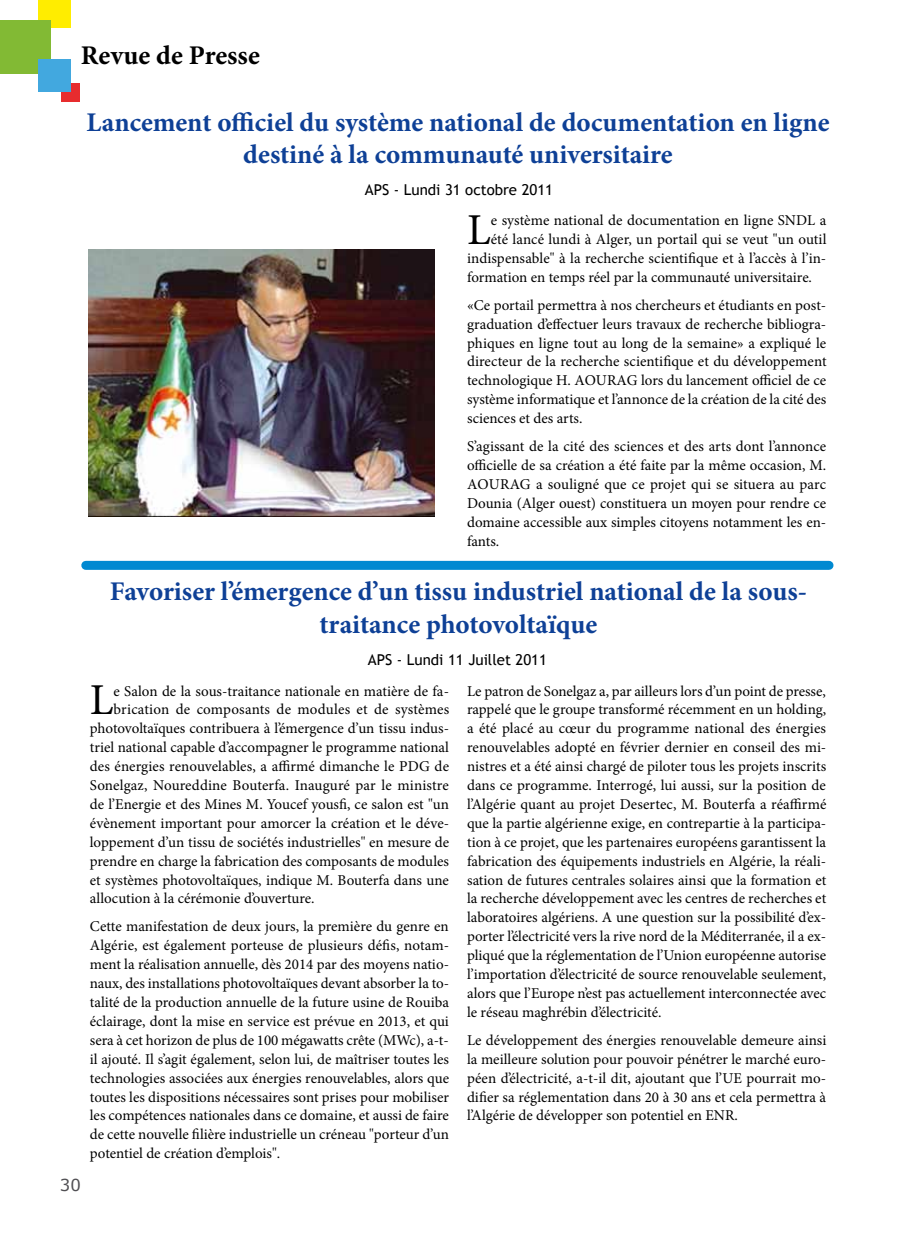
<style>
.page{position:relative;width:902px;height:1246px;background:#fff}
.page>*{position:absolute;margin:0;border:0;box-sizing:border-box;transform-origin:0 0}
.t1{font:44.1px "Minion Pro";color:#000}
.t2{font:700 27px/32.4px "Minion Pro";color:#0e4096;text-align:center}
.t3{font:700 27px "Minion Pro";letter-spacing:.005em;color:#000}
.t4{font:16.5px "Verdana";color:#504f53}
.t5{font:15px/18.9px "Minion Pro";color:#000;text-align:justify}
.t6{font:15px "Trebuchet MS";color:#000}
</style>
<div class="page">
<div style="left:38px;top:0;width:33px;height:28px;background:#ffed00"></div>
<div style="left:0;top:20px;width:51px;height:54px;background:#82ba34"></div>
<div style="left:61px;top:83px;width:19px;height:19px;background:#e72c2e"></div>
<div style="left:38px;top:59px;width:33px;height:33px;background:#42a8df"></div>
<div style="left:86px;top:561px;width:743px;height:9px;background:#0089d1"></div>
<img style="left:89px;top:250px;width:345px;height:267px">
<h2 class="t3" style="left:81px;top:37px;width:181px">Revue de Presse</h2>
<h2 class="t2" style="left:86px;top:106px;width:744px">Lancement officiel du système national de documentation en ligne destiné à la communauté universitaire</h2>
<p class="t6" style="left:365px;top:181px;width:190px">APS - Lundi 31 octobre 2011</p>
<h1 class="t1" style="left:467px;top:200px;width:25px">L</h1>
<p class="t5" style="left:490px;top:211px;width:337px">e système national de documentation en ligne SNDL a</p>
<p class="t5" style="left:490px;top:230px;width:337px">été lancé lundi à Alger, un portail qui se veut "un outil</p>
<p class="t5" style="left:467px;top:249px;width:360px">indispensable" à la recherche scientifique et à l’accès à l’in-</p>
<p class="t5" style="left:467px;top:268px;width:346px">formation en temps réel par la communauté universitaire.</p>
<p class="t5" style="left:467px;top:296px;width:361px">«Ce portail permettra à nos chercheurs et étudiants en post&shy;graduation d’effectuer leurs travaux de recherche bibliogra&shy;phiques en ligne tout au long de la semaine» a expliqué le directeur de la recherche scientifique et du développement technologique H. Aoura</p>
<p class="t5" style="left:467px;top:371px;width:360px;text-indent:160px">g lors du lancement officiel de ce système informatique et l’annonce de la création de la cité des sciences et des arts.</p>
<p class="t5" style="left:467px;top:437px;width:360px">S’agissant de la cité des sciences et des arts dont l’annonce officielle de sa création a été faite par la même occasion, M.<br>Aoura</p>
<p class="t5" style="left:467px;top:475px;width:360px;text-indent:53px">g a souligné que ce projet qui se situera au parc Dounia (Alger ouest) constituera un moyen pour rendre ce domaine accessible aux simples citoyens notamment les en&shy;fants.</p>
<h2 class="t2" style="left:110px;top:575px;width:698px">Favoriser l’émergence d’un tissu industriel national de la sous&shy;traitance photovoltaïque</h2>
<p class="t6" style="left:368px;top:650px;width:180px">APS - Lundi 11 Juillet 2011</p>
<p class="t4" style="left:60px;top:1173px;width:22px">30</p>
<h1 class="t1" style="left:90px;top:671px;width:25px">L</h1>
<p class="t5" style="left:114px;top:681px;width:337px">e Salon de la sous-traitance nationale en matière de fa-</p>
<p class="t5" style="left:114px;top:700px;width:337px">brication de composants de modules et de systèmes</p>
<p class="t5" style="left:90px;top:719px;width:360px">photovoltaïques contribuera à l’émergence d’un tissu indus-</p>
<p class="t5" style="left:90px;top:738px;width:360px">triel national capable d’accompagner le programme national</p>
<p class="t5" style="left:90px;top:757px;width:360px">des énergies renouvelables, a affirmé dimanche le PDG de</p>
<p class="t5" style="left:90px;top:776px;width:360px">Sonelgaz, Noureddine Bouterfa. Inauguré par le ministre</p>
<p class="t5" style="left:90px;top:795px;width:360px">de l’Energie et des Mines M. Youcef yousfi, ce salon est "un</p>
<p class="t5" style="left:90px;top:814px;width:360px">évènement important pour amorcer la création et le déve-</p>
<p class="t5" style="left:90px;top:833px;width:360px">loppement d’un tissu de sociétés industrielles" en mesure de</p>
<p class="t5" style="left:90px;top:851px;width:360px">prendre en charge la fabrication des composants de modules</p>
<p class="t5" style="left:90px;top:870px;width:360px">et systèmes photovoltaïques, indique M. Bouterfa dans une</p>
<p class="t5" style="left:90px;top:889px;width:226px">allocution à la cérémonie d’ouverture.</p>
<p class="t5" style="left:90px;top:917px;width:361px">Cette manifestation de deux jours, la première du genre en Algérie, est également porteuse de plusieurs défis, notam&shy;ment la réalisation annuelle, dès 2014 par des moyens natio&shy;naux, des installations photovoltaïques devant absorber la to&shy;talité de la production annuelle de la future usine de Rouiba éclairage, dont la mise en service est prévue en 2013, et qui sera à cet horizon de plus de 100 mégawatts crête (MWc), a-t&shy;il ajouté. Il s’agit également, selon lui, de maîtriser toutes les technologies associées aux énergies renouvelables, alors que toutes les dispositions nécessaires sont prises pour mobiliser les compétences nationales dans ce domaine, et aussi de faire de cette nouvelle filière industrielle un créneau "porteur d’un potentiel de création d’emplois".</p>
<p class="t5" style="left:467px;top:681px;width:361px">Le patron de Sonelgaz a, par ailleurs lors d’un point de presse, rappelé que le groupe transformé récemment en un holding, a été placé au cœur du programme national des énergies renouvelables adopté en février dernier en conseil des mi&shy;nistres et a été ainsi chargé de piloter tous les projets inscrits dans ce programme. Interrogé, lui aussi, sur la position de l’Algérie quant au projet Desertec, M. Bouterfa a réaffirmé que la partie algérienne exige, en contrepartie à la participa&shy;tion à ce projet, que les partenaires européens garantissent la fabrication des équipements industriels en Algérie, la réali&shy;sation de futures centrales solaires ainsi que la formation et la recherche développement avec les centres de recherches et laboratoires algériens. A une question sur la possibilité d’ex&shy;porter l’électricité vers la rive nord de la Méditerranée, il a ex&shy;pliqué que la réglementation de l’Union européenne autorise l’importation d’électricité de source renouvelable seulement, alors que l’Europe n’est pas actuellement interconnectée avec le réseau maghrébin d’électricité.</p>
<p class="t5" style="left:467px;top:1031px;width:361px">Le développement des énergies renouvelable demeure ainsi la meilleure solution pour pouvoir pénétrer le marché euro&shy;péen d’électricité, a-t-il dit, ajoutant que l’UE pourrait mo&shy;difier sa réglementation dans 20 à 30 ans et cela permettra à l’Algérie de développer son potentiel en ENR.</p>
</div>
